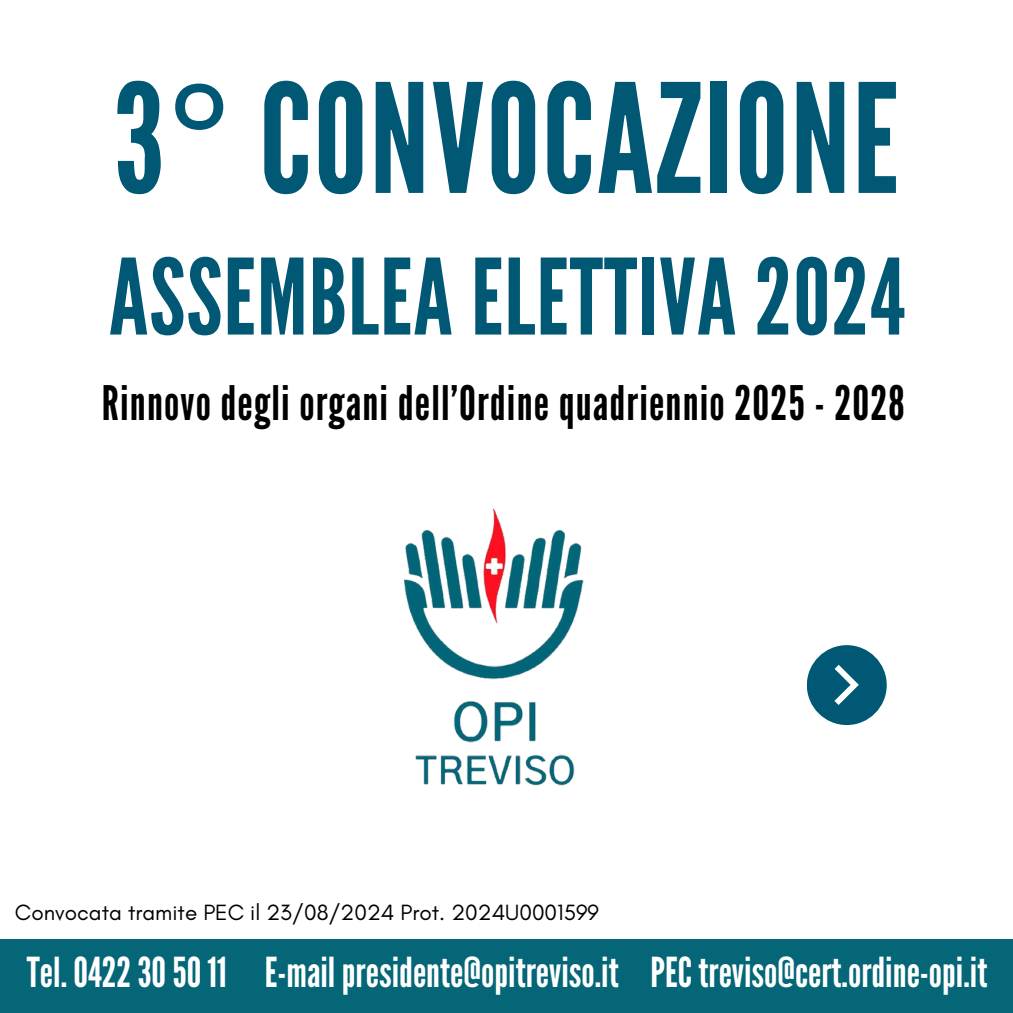
<style>
.page{position:relative;width:1013px;height:1013px;background:#fff}
.page>*{position:absolute;margin:0;border:0;box-sizing:border-box;transform-origin:0 0}
.t1{font:151px "League Gothic";letter-spacing:.015em;color:#005875}
.t2{font:104.75px "League Gothic";letter-spacing:.01em;color:#005875}
.t3{font:47.5px "League Gothic";letter-spacing:.025em;color:#000}
.t4{font:41.25px "League Gothic";color:#fff}
.t5{font:22.5px "Glacial Indifference";color:#000}
.s1{font-family:"Noto Sans"}
</style>
<div class="page">
<div style="left:806px;top:645px;width:80px;height:80px;background:#005875;border-radius:50%"></div>
<svg style="left:834px;top:664px;width:24px;height:41px"></svg>
<div style="left:0;top:939px;width:1012px;height:73px;background:#046677"></div>
<img style="left:403px;top:508px;width:181px;height:278px">
<h1 class="t1" style="left:114px;top:52px;width:786px">3<span class="s1">°</span> CONVOCAZIONE</h1>
<h1 class="t2" style="left:109px;top:236px;width:797px">ASSEMBLEA ELETTIVA 2024</h1>
<p class="t3" style="left:102px;top:375px;width:804px">Rinnovo degli organi dell’Ordine quadriennio 2025 - 2028</p>
<p class="t5" style="left:15px;top:898px;width:585px">Convocata tramite PEC il 23/08/2024 Prot. 2024U0001599</p>
<p class="t4" style="left:27px;top:948px;width:962px">Tel.0422305011 E-mailpresidente@opitreviso.it PECtreviso@cert.ordine-opi.it</p>
</div>
